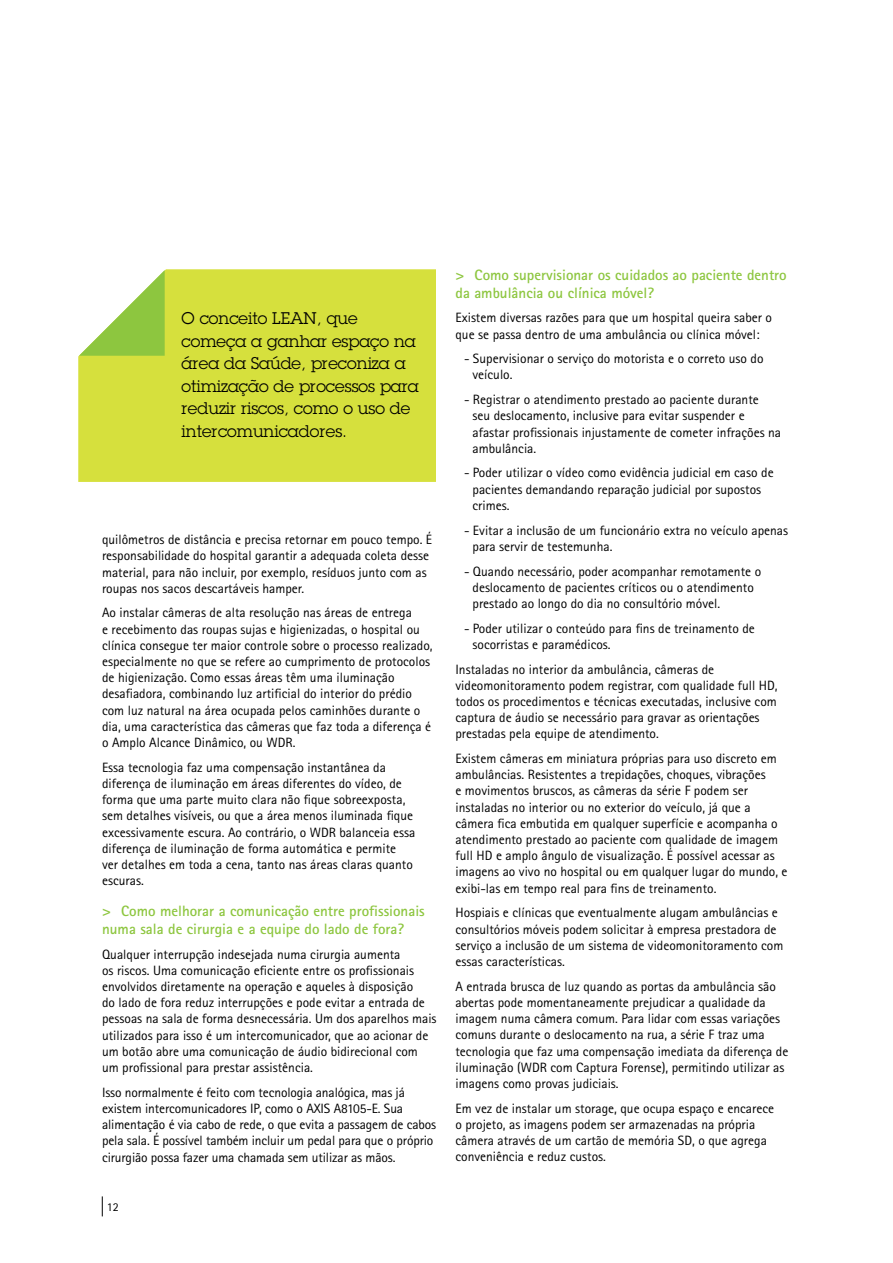
<style>
.page{position:relative;width:893px;height:1263px;background:#fff}
.page>*{position:absolute;margin:0;border:0;box-sizing:border-box;transform-origin:0 0}
.t1{font:16.5px/22.5px "Lubalin Graph ECG";color:#000}
.t2{font:700 15px/18px "Rotis Sans Serif Pro";color:#8dc63f}
.t3{font:13.5px/16.2px "Rotis Sans Serif Pro";color:#000}
.t4{font:12px "Rotis Sans Serif Pro";color:#000}
</style>
<div class="page">
<svg style="left:102px;top:1196px;width:1px;height:20px"></svg>
<div style="left:78px;top:269px;width:358px;height:213px;background:#d6e03d"></div>
<svg style="left:79px;top:270px;width:86px;height:86px"></svg>
<p class="t1" style="left:182px;top:307px;width:239px">O conceito LEAN, que começa a ganhar espaço na área da Saúde, preconiza a otimização de processos para reduzir riscos, como o uso de intercomunicadores.</p>
<p class="t3" style="left:102px;top:532px;width:332px">quilômetros de distância e precisa retornar em pouco tempo. É responsabilidade do hospital garantir a adequada coleta desse material, para não incluir, por exemplo, resíduos junto com as roupas nos sacos descartáveis hamper.</p>
<p class="t3" style="left:102px;top:605px;width:332px">Ao instalar câmeras de alta resolução nas áreas de entrega<br>e recebimento das roupas sujas e higienizadas, o hospital ou clínica consegue ter maior controle sobre o processo realizado, especialmente no que se refere ao cumprimento de protocolos de higienização. Como essas áreas têm uma iluminação desafiadora, combinando luz artificial do interior do prédio com luz natural na área ocupada pelos caminhões durante o dia, uma característica das câmeras que faz toda a diferença é o Amplo Alcance Dinâmico, ou WDR.</p>
<p class="t3" style="left:102px;top:759px;width:315px">Essa tecnologia faz uma compensação instantânea da diferença de iluminação em áreas diferentes do vídeo, de forma que uma parte muito clara não fique sobreexposta, sem detalhes visíveis, ou que a área menos iluminada fique excessivamente escura. Ao contrário, o WDR balanceia essa diferença de iluminação de forma automática e permite ver detalhes em toda a cena, tanto nas áreas claras quanto escuras.</p>
<p class="t2" style="left:102px;top:902px;width:324px">&gt; Como melhorar a comunicação entre profissionais numa sala de cirurgia e a equipe do lado de fora?</p>
<p class="t3" style="left:102px;top:946px;width:336px">Qualquer interrupção indesejada numa cirurgia aumenta<br>os riscos. Uma comunicação eficiente entre os profissionais envolvidos diretamente na operação e aqueles à disposição<br>do lado de fora reduz interrupções e pode evitar a entrada de pessoas na sala de forma desnecessária. Um dos aparelhos mais utilizados para isso é um intercomunicador, que ao acionar de um botão abre uma comunicação de áudio bidirecional com um profissional para prestar assistência.</p>
<p class="t3" style="left:102px;top:1084px;width:336px">Isso normalmente é feito com tecnologia analógica, mas já existem intercomunicadores IP, como o AXIS A8105-E. Sua alimentação é via cabo de rede, o que evita a passagem de cabos pela sala. É possível também incluir um pedal para que o próprio cirurgião possa fazer uma chamada sem utilizar as mãos.</p>
<p class="t4" style="left:107px;top:1200px;width:13px">12</p>
<p class="t2" style="left:455px;top:265px;width:333px">&gt; Como supervisionar os cuidados ao paciente dentro da ambulância ou clínica móvel?</p>
<p class="t3" style="left:455px;top:310px;width:318px">Existem diversas razões para que um hospital queira saber o que se passa dentro de uma ambulância ou clínica móvel:</p>
<p class="t3" style="left:472px;top:351px;width:293px;text-indent:-9px">- Supervisionar o serviço do motorista e o correto uso do veículo.</p>
<p class="t3" style="left:472px;top:392px;width:310px;text-indent:-9px">- Registrar o atendimento prestado ao paciente durante<br>seu deslocamento, inclusive para evitar suspender e afastar profissionais injustamente de cometer infrações na ambulância.</p>
<p class="t3" style="left:472px;top:465px;width:303px;text-indent:-9px">- Poder utilizar o vídeo como evidência judicial em caso de pacientes demandando reparação judicial por supostos crimes.</p>
<p class="t3" style="left:472px;top:522px;width:317px;text-indent:-9px">- Evitar a inclusão de um funcionário extra no veículo apenas para servir de testemunha.</p>
<p class="t3" style="left:472px;top:563px;width:290px;text-indent:-9px">- Quando necessário, poder acompanhar remotamente o deslocamento de pacientes críticos ou o atendimento prestado ao longo do dia no consultório móvel.</p>
<p class="t3" style="left:472px;top:620px;width:284px;text-indent:-9px">- Poder utilizar o conteúdo para fins de treinamento de socorristas e paramédicos.</p>
<p class="t3" style="left:455px;top:661px;width:324px">Instaladas no interior da ambulância, câmeras de videomonitoramento podem registrar, com qualidade full HD, todos os procedimentos e técnicas executadas, inclusive com captura de áudio se necessário para gravar as orientações prestadas pela equipe de atendimento.</p>
<p class="t3" style="left:455px;top:750px;width:334px">Existem câmeras em miniatura próprias para uso discreto em ambulâncias. Resistentes a trepidações, choques, vibrações<br>e movimentos bruscos, as câmeras da série F podem ser instaladas no interior ou no exterior do veículo, já que a câmera fica embutida em qualquer superfície e acompanha o atendimento prestado ao paciente com qualidade de imagem full HD e amplo ângulo de visualização. É possível acessar as imagens ao vivo no hospital ou em qualquer lugar do mundo, e exibi-las em tempo real para fins de treinamento.</p>
<p class="t3" style="left:455px;top:905px;width:329px">Hospiais e clínicas que eventualmente alugam ambulâncias e consultórios móveis podem solicitar à empresa prestadora de serviço a inclusão de um sistema de videomonitoramento com essas características.</p>
<p class="t3" style="left:455px;top:978px;width:334px">A entrada brusca de luz quando as portas da ambulância são abertas pode momentaneamente prejudicar a qualidade da imagem numa câmera comum. Para lidar com essas variações comuns durante o deslocamento na rua, a série F traz uma tecnologia que faz uma compensação imediata da diferença de iluminação (WDR com Captura Forense), permitindo utilizar as imagens como provas judiciais.</p>
<p class="t3" style="left:455px;top:1100px;width:320px">Em vez de instalar um storage, que ocupa espaço e encarece o projeto, as imagens podem ser armazenadas na própria câmera através de um cartão de memória SD, o que agrega conveniência e reduz custos.</p>
</div>
